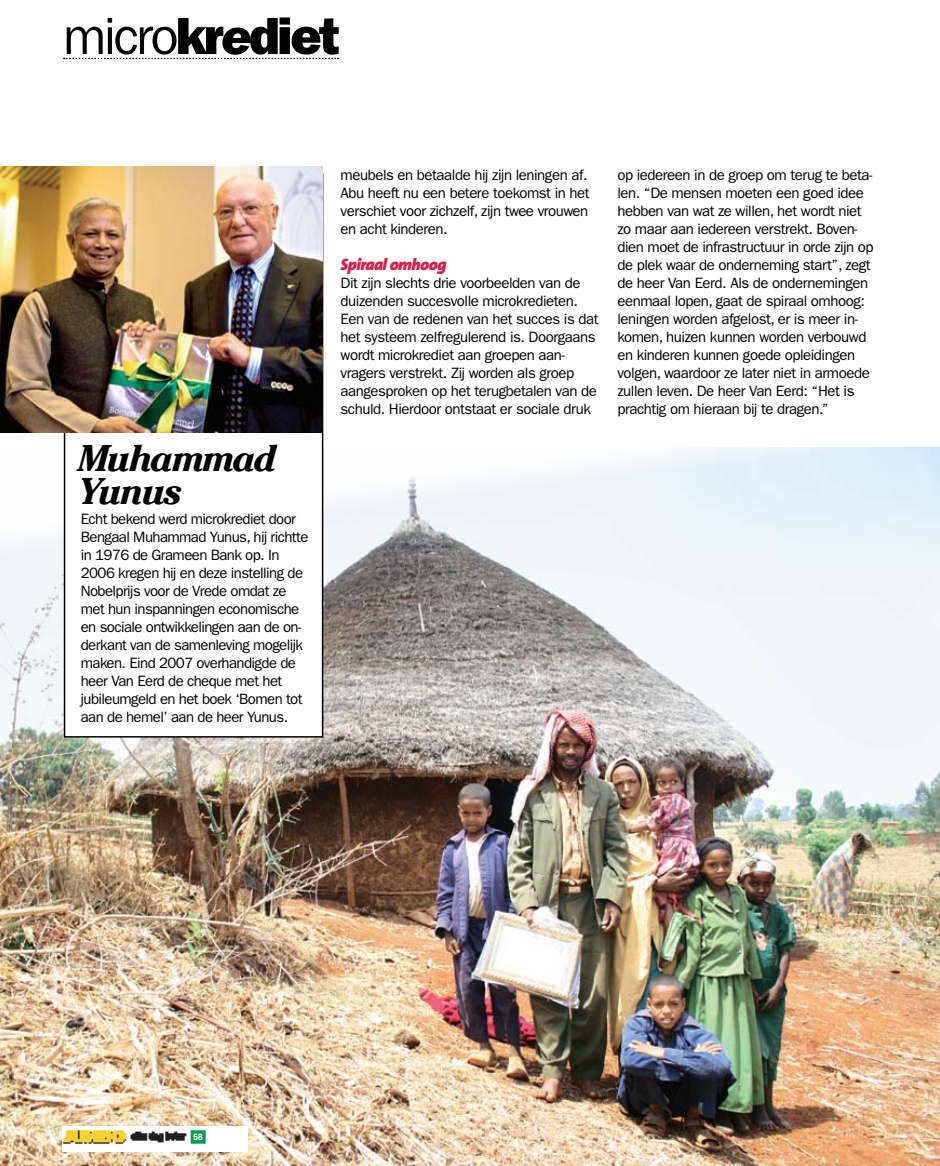
<style>
.page{position:relative;width:940px;height:1166px;background:#fff}
.page>*{position:absolute;margin:0;border:0;box-sizing:border-box;transform-origin:0 0}
.t1{font:52.5px "ITC Franklin Gothic Std Hvy";letter-spacing:-.05em;color:#000}
.t2{font:italic 700 37.05px/32.5px "Cheltenham Std";letter-spacing:-.06em;color:#000}
.t3{font:italic 900 16.5px "The Sans OT9";letter-spacing:-.03em;color:#da1e49}
.t4{font:15px/18px "ITC Franklin Gothic Std";letter-spacing:-.03em;color:#000}
.t5{font:9px "Chalet New York Nineteen Eighty";color:#fff}
.s1{font-family:"ITC Franklin Gothic Std"}
.s2{font-family:"ITC Franklin Gothic Std Hvy It"}
</style>
<div class="page">
<img style="left:0;top:447px;width:940px;height:718px">
<img style="left:62px;top:1125px;width:185px;height:26px">
<div style="left:65px;top:174px;width:257px;height:562px;background:#fff"></div>
<img style="left:0;top:166px;width:322px;height:266px">
<svg style="left:64px;top:58px;width:274px;height:1px"></svg>
<h1 class="t1" style="left:63px;top:5px;width:278px"><span class="s1">micro</span>kr<span class="s2">e</span>diet</h1>
<h2 class="t2" style="left:78px;top:442px;width:201px">Muhammad<br>Yunus</h2>
<p class="t4" style="left:81px;top:509px;width:229px">Echt bekend werd microkrediet door Bengaal Muhammad Yunus, hij richtte in 1976 de Grameen Bank op. In 2006 kregen hij en deze instelling de Nobelprijs voor de Vrede omdat ze met hun inspanningen economische en sociale ontwikkelingen aan de on&shy;derkant van de samenleving mogelijk maken. Eind 2007 overhandigde de heer Van Eerd de cheque met het jubileumgeld en het boek ‘Bomen tot aan de hemel’ aan de heer Yunus.</p>
<p class="t4" style="left:340px;top:166px;width:250px">meubels en betaalde hij zijn leningen af.<br>Abu heeft nu een betere toekomst in het verschiet voor zichzelf, zijn twee vrouwen en acht kinderen.</p>
<p class="t3" style="left:340px;top:254px;width:107px">Spiraal omhoog</p>
<p class="t4" style="left:340px;top:274px;width:259px">Dit zijn slechts drie voorbeelden van de duizenden succesvolle microkredieten.<br>Een van de redenen van het succes is dat het systeem zelfregulerend is. Doorgaans wordt microkrediet aan groepen aan&shy;vragers verstrekt. Zij worden als groep aangesproken op het terugbetalen van de schuld. Hierdoor ontstaat er sociale druk</p>
<p class="t4" style="left:617px;top:166px;width:258px">op iedereen in de groep om terug te beta&shy;len. “De mensen moeten een goed idee hebben van wat ze willen, het wordt niet zo maar aan iedereen verstrekt. Boven&shy;dien moet de infrastructuur in orde zijn op de plek waar de onderneming start”, zegt de heer Van Eerd. Als de ondernemingen eenmaal lopen, gaat de spiraal omhoog: leningen worden afgelost, er is meer in&shy;komen, huizen kunnen worden verbouwd en kinderen kunnen goede opleidingen volgen, waardoor ze later niet in armoede zullen leven. De heer Van Eerd: “Het is prachtig om hieraan bij te dragen.”</p>
<p class="t5" style="left:193px;top:1130px;width:11px">58</p>
</div>
